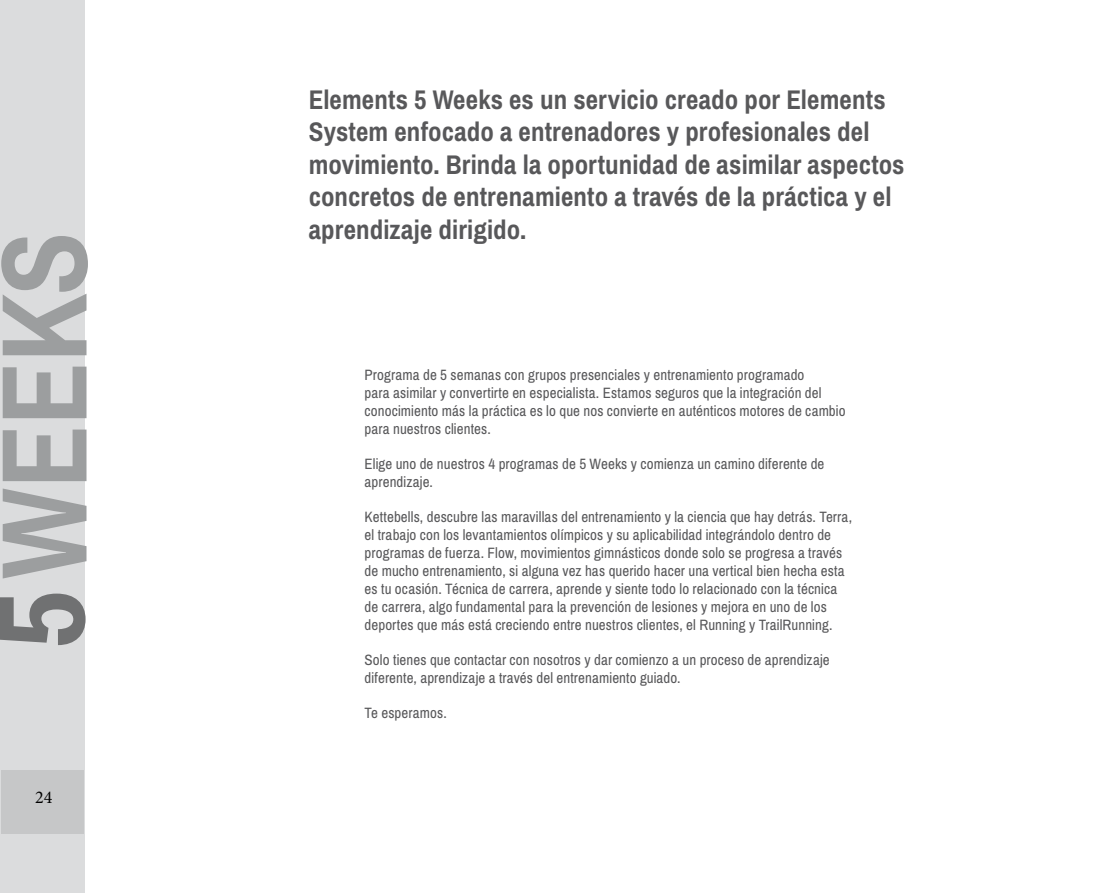
<style>
.page{position:relative;width:1106px;height:893px;background:#fff}
.page>*{position:absolute;margin:0;border:0;box-sizing:border-box;transform-origin:0 0}
.t1{font:700 27px/32.4px "Archivo Narrow";letter-spacing:.005em;color:#58585a}
.t2{font:18px "Minion Pro";color:#000}
.t3{font:15px/18px "Archivo Narrow";letter-spacing:.01em;color:#58585a}
</style>
<div class="page">
<div style="left:0;top:0;width:84px;height:893px;background:#dbdcdd"></div>
<div style="left:1px;top:770px;width:83px;height:64px;background:#c6c7c8"></div>
<svg style="left:1px;top:236px;width:87px;height:342px"></svg>
<svg style="left:0;top:594px;width:86px;height:51px"></svg>
<p class="t2" style="left:35px;top:785px;width:19px">24</p>
<p class="t1" style="left:309px;top:83px;width:597px">Elements 5 Weeks es un servicio creado por Elements System enfocado a entrenadores y profesionales del movimiento. Brinda la oportunidad de asimilar aspectos concretos de entrenamiento a través de la práctica y el aprendizaje dirigido.</p>
<p class="t3" style="left:364px;top:366px;width:482px">Programa de 5 semanas con grupos presenciales y entrenamiento programado<br>para asimilar y convertirte en especialista. Estamos seguros que la integración del conocimiento más la práctica es lo que nos convierte en auténticos motores de cambio para nuestros clientes.</p>
<p class="t3" style="left:364px;top:455px;width:461px">Elige uno de nuestros 4 programas de 5 Weeks y comienza un camino diferente de aprendizaje.</p>
<p class="t3" style="left:364px;top:508px;width:489px">Kettebells, descubre las maravillas del entrenamiento y la ciencia que hay detrás. Terra, el trabajo con los levantamientos olímpicos y su aplicabilidad integrándolo dentro de programas de fuerza. Flow, movimientos gimnásticos donde solo se progresa a través de mucho entrenamiento, si alguna vez has querido hacer una vertical bien hecha esta es tu ocasión. Técnica de carrera, aprende y siente todo lo relacionado con la técnica de carrera, algo fundamental para la prevención de lesiones y mejora en uno de los deportes que más está creciendo entre nuestros clientes, el Running y TrailRunning.</p>
<p class="t3" style="left:364px;top:651px;width:467px">Solo tienes que contactar con nosotros y dar comienzo a un proceso de aprendizaje diferente, aprendizaje a través del entrenamiento guiado.</p>
<p class="t3" style="left:364px;top:704px;width:84px">Te esperamos.</p>
</div>
